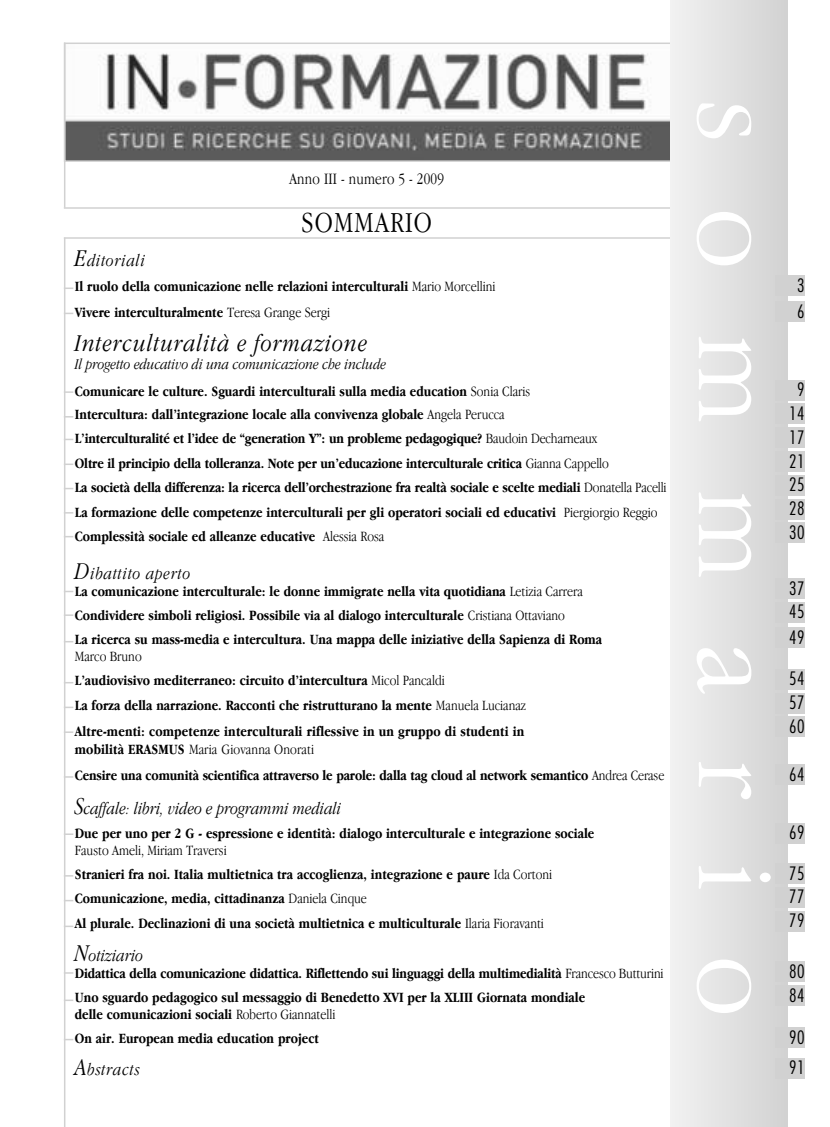
<style>
.page{position:relative;width:830px;height:1127px;background:#fff}
.page>*{position:absolute;margin:0;border:0;box-sizing:border-box;transform-origin:0 0}
.t1{font:300 condensed 114.45px "Garamond";letter-spacing:.48em;color:#fff;scale:1.18 1}
.t2{font:300 condensed 30px "Garamond";letter-spacing:.04em;color:#000}
.t3{font:italic 300 condensed 24.9px "Garamond";letter-spacing:.04em;color:#000}
.t4{font:300 condensed 18px/23.9px "Futura";letter-spacing:.04em;color:#000}
.t5{font:italic 300 condensed 17.55px "Garamond";color:#000}
.t6{font:italic 300 condensed 17.55px "Garamond";letter-spacing:.04em;color:#000}
.t7{font:300 condensed 16.5px "Garamond";letter-spacing:.01em;color:#000}
.t8{font:italic 300 condensed 15.45px "Garamond";color:#000}
.t9{font:700 condensed 14.7px/24.3px "Garamond";color:#000}
.s1{font-size:24.9px}
.s2{font-weight:300}
</style>
<div class="page">
<img style="left:67px;top:53px;width:602px;height:106px">
<div style="left:64px;top:43px;width:608px;height:119px;border:2px solid #d1d1d1"></div>
<hr style="left:64px;top:237px;width:710px;height:2px;background:#d1d1d1">
<hr style="left:64px;top:207px;width:710px;height:2px;background:#d1d1d1">
<div style="left:670px;top:0;width:117px;height:1127px;background:linear-gradient(to right,#f2f2f2,#d2d2d2)"></div>
<hr style="left:64px;top:238px;width:1px;height:889px;background:#d1d1d1">
<hr style="left:64px;top:43px;width:1px;height:165px;background:#d1d1d1">
<svg style="left:65px;top:287px;width:8px;height:2px"></svg>
<svg style="left:65px;top:391px;width:8px;height:2px"></svg>
<svg style="left:65px;top:463px;width:8px;height:2px"></svg>
<svg style="left:65px;top:614px;width:8px;height:2px"></svg>
<svg style="left:65px;top:706px;width:8px;height:2px"></svg>
<svg style="left:65px;top:731px;width:8px;height:2px"></svg>
<svg style="left:65px;top:776px;width:8px;height:2px"></svg>
<svg style="left:65px;top:833px;width:8px;height:2px"></svg>
<svg style="left:65px;top:925px;width:8px;height:2px"></svg>
<svg style="left:65px;top:972px;width:8px;height:2px"></svg>
<svg style="left:65px;top:999px;width:8px;height:2px"></svg>
<div style="left:774px;top:275px;width:30px;height:21px;background:#d1d1d1"></div>
<div style="left:774px;top:301px;width:30px;height:21px;background:#d1d1d1"></div>
<div style="left:774px;top:380px;width:30px;height:20px;background:#d1d1d1"></div>
<div style="left:774px;top:404px;width:30px;height:20px;background:#d1d1d1"></div>
<div style="left:774px;top:427px;width:30px;height:21px;background:#d1d1d1"></div>
<div style="left:774px;top:451px;width:30px;height:21px;background:#d1d1d1"></div>
<div style="left:774px;top:475px;width:30px;height:20px;background:#d1d1d1"></div>
<div style="left:774px;top:499px;width:30px;height:20px;background:#d1d1d1"></div>
<div style="left:774px;top:523px;width:30px;height:20px;background:#d1d1d1"></div>
<div style="left:774px;top:578px;width:30px;height:20px;background:#d1d1d1"></div>
<div style="left:774px;top:602px;width:30px;height:20px;background:#d1d1d1"></div>
<div style="left:774px;top:627px;width:30px;height:21px;background:#d1d1d1"></div>
<div style="left:774px;top:669px;width:30px;height:20px;background:#d1d1d1"></div>
<div style="left:774px;top:693px;width:30px;height:20px;background:#d1d1d1"></div>
<div style="left:774px;top:717px;width:30px;height:20px;background:#d1d1d1"></div>
<div style="left:774px;top:764px;width:30px;height:21px;background:#d1d1d1"></div>
<div style="left:774px;top:823px;width:30px;height:20px;background:#d1d1d1"></div>
<div style="left:774px;top:863px;width:30px;height:20px;background:#d1d1d1"></div>
<div style="left:774px;top:887px;width:30px;height:20px;background:#d1d1d1"></div>
<div style="left:774px;top:911px;width:30px;height:20px;background:#d1d1d1"></div>
<div style="left:774px;top:961px;width:30px;height:21px;background:#d1d1d1"></div>
<div style="left:774px;top:985px;width:30px;height:21px;background:#d1d1d1"></div>
<div style="left:774px;top:1027px;width:30px;height:21px;background:#d1d1d1"></div>
<div style="left:774px;top:1058px;width:30px;height:20px;background:#d1d1d1"></div>
<p class="t7" style="left:289px;top:169px;width:156px">Anno III - numero 5 - 2009</p>
<h2 class="t2" style="left:301px;top:204px;width:132px">SOMMARIO</h2>
<p class="t6" style="left:75px;top:249px;width:72px"><span class="s1">E</span>ditoriali</p>
<p class="t9" style="left:75px;top:273px;width:422px;line-height:26.1px">Il ruolo della comunicazione nelle relazioni interculturali <span class="s2">Mario Morcellini<br></span>Vivere interculturalmente <span class="s2">Teresa Grange Sergi</span></p>
<h3 class="t3" style="left:75px;top:328px;width:294px">Interculturalità e formazione</h3>
<p class="t8" style="left:75px;top:355px;width:313px">Il progetto educativo di una comunicazione che include</p>
<p class="t9" style="left:75px;top:380px;width:457px;line-height:22.8px">Comunicare le culture. Sguardi interculturali sulla media education <span class="s2">Sonia Claris<br></span>Intercultura: dall’integrazione locale alla convivenza globale <span class="s2">Angela Perucca</span></p>
<p class="t9" style="left:75px;top:426px;width:593px">L’interculturalité et l’idee de “generation Y”: un probleme pedagogique? <span class="s2">Baudoin Decharneaux<br></span>Oltre il principio della tolleranza. Note per un’educazione interculturale critica <span class="s2">Gianna Cappello<br></span>La società della differenza: la ricerca dell’orchestrazione fra realtà sociale e scelte mediali <span class="s2">Donatella Pacelli </span>La formazione delle competenze interculturali per gli operatori sociali ed educativi <span class="s2">Piergiorgio Reggio </span>Complessità sociale ed alleanze educative <span class="s2">Alessia Rosa</span></p>
<p class="t6" style="left:75px;top:563px;width:117px"><span class="s1">D</span>ibattito aperto</p>
<p class="t9" style="left:75px;top:578px;width:528px">La comunicazione interculturale: le donne immigrate nella vita quotidiana <span class="s2">Letizia Carrera<br></span>Condividere simboli religiosi. Possibile via al dialogo interculturale <span class="s2">Cristiana Ottaviano<br></span>La ricerca su mass-media e intercultura. Una mappa delle iniziative della Sapienza di Roma</p>
<p class="t9" style="left:75px;top:644px;width:452px"><span class="s2">Marco Bruno<br></span>L’audiovisivo mediterraneo: circuito d’intercultura <span class="s2">Micol Pancaldi<br></span>La forza della narrazione. Racconti che ristrutturano la mente <span class="s2">Manuela Lucianaz</span></p>
<p class="t9" style="left:75px;top:721px;width:451px;line-height:18.3px">Altre-menti: competenze interculturali riflessive in un gruppo di studenti in mobilità ERASMUS <span class="s2">Maria Giovanna Onorati</span></p>
<p class="t9" style="left:75px;top:763px;width:590px">Censire una comunità scientifica attraverso le parole: dalla tag cloud al network semantico <span class="s2">Andrea Cerase</span></p>
<p class="t5" style="left:75px;top:797px;width:268px"><span class="s1">S</span>caffale: libri, video e programmi mediali</p>
<p class="t9" style="left:75px;top:821px;width:520px">Due per uno per 2 G - espressione e identità: dialogo interculturale e integrazione sociale</p>
<p class="t9" style="left:75px;top:837px;width:479px"><span class="s2">Fausto Ameli, Miriam Traversi<br></span>Stranieri fra noi. Italia multietnica tra accoglienza, integrazione e paure <span class="s2">Ida Cortoni </span>Comunicazione, media, cittadinanza <span class="s2">Daniela Cinque<br></span>Al plurale. Declinazioni di una società multietnica e multiculturale <span class="s2">Ilaria Fioravanti</span></p>
<p class="t5" style="left:75px;top:945px;width:70px"><span class="s1">N</span>otiziario</p>
<p class="t9" style="left:75px;top:960px;width:590px">Didattica della comunicazione didattica. Riflettendo sui linguaggi della multimedialità <span class="s2">Francesco Butturini<br></span>Uno sguardo pedagogico sul messaggio di Benedetto XVI per la XLIII Giornata mondiale</p>
<p class="t9" style="left:75px;top:1001px;width:262px">delle comunicazioni sociali <span class="s2">Roberto Giannatelli<br></span>On air. European media education project</p>
<p class="t6" style="left:75px;top:1058px;width:67px"><span class="s1">A</span>bstracts</p>
<h1 class="t1" style="left:804px;top:100px;width:778px;rotate:90deg">sommario</h1>
<p class="t4" style="left:796px;top:274px;width:9px;line-height:25.7px">3<br>6</p>
<p class="t4" style="left:788px;top:379px;width:17px;text-align:center">9<br>14<br>17<br>21<br>25<br>28<br>30</p>
<p class="t4" style="left:788px;top:577px;width:17px;line-height:24.6px;text-align:justify">37<br>45<br>49</p>
<p class="t4" style="left:788px;top:668px;width:17px;text-align:justify">54<br>57<br>60</p>
<p class="t4" style="left:788px;top:763px;width:17px">64</p>
<p class="t4" style="left:788px;top:822px;width:17px">69</p>
<p class="t4" style="left:788px;top:862px;width:17px;text-align:justify">75<br>77<br>79</p>
<p class="t4" style="left:788px;top:960px;width:17px">80<br>84</p>
<p class="t4" style="left:788px;top:1023px;width:17px;line-height:30.5px">90<br>91</p>
</div>
